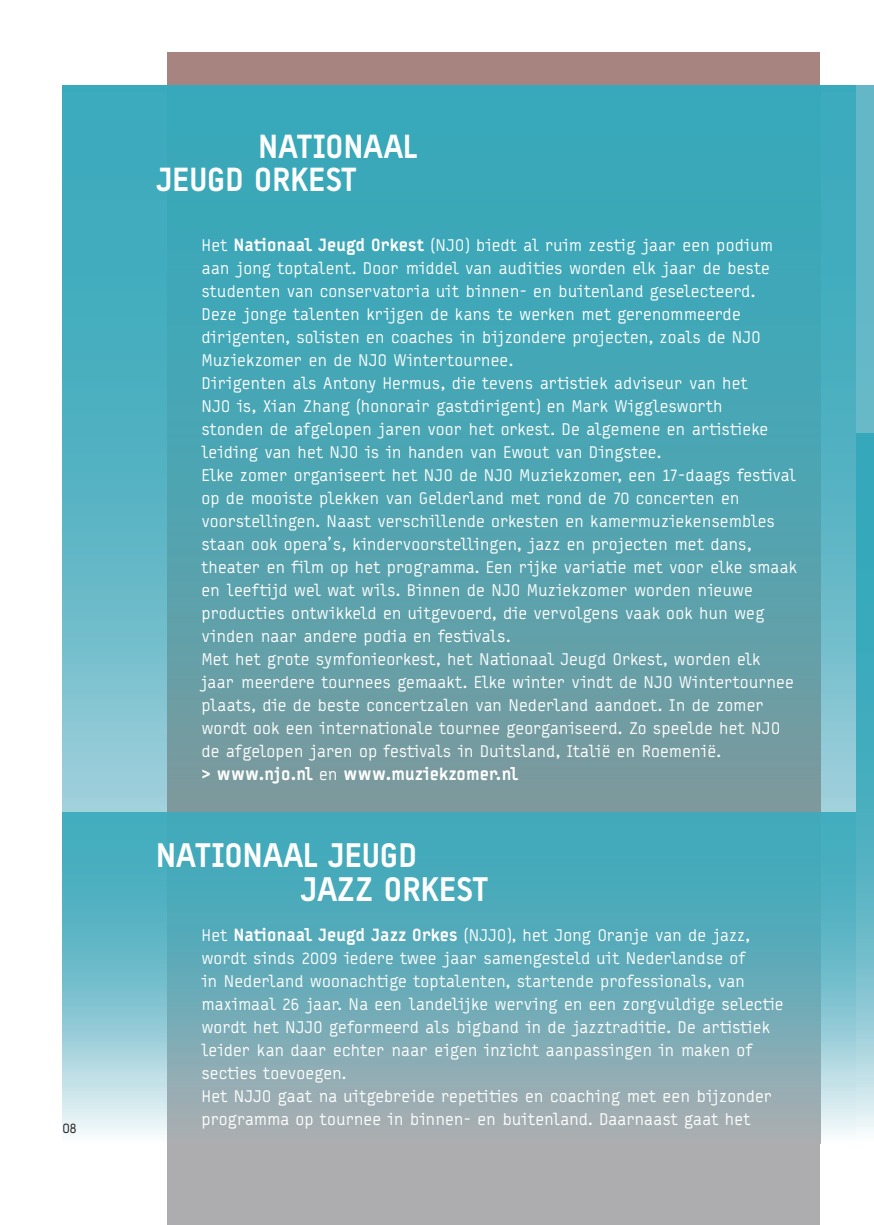
<style>
.page{position:relative;width:874px;height:1225px;background:#fff}
.page>*{position:absolute;margin:0;border:0;box-sizing:border-box;transform-origin:0 0}
.t1{font:900 32.6px/33.8px "Typestar";color:#fff}
.t2{font:900 32px/33.2px "Typestar";color:#fff}
.t3{font:17px/23px "Typestar";color:#fff}
.t4{font:14px "Typestar";color:#231f20}
.s1{font-weight:900}
</style>
<div class="page">
<div style="left:167px;top:52px;width:652px;height:1049px;background:#a7847f"></div>
<div style="left:167px;top:812px;width:652px;height:413px;background:#adadb0"></div>
<img style="left:62px;top:85px;width:811px;height:1058px">
<p class="t4" style="left:62px;top:1119px;width:16px">08</p>
<h2 class="t2" style="left:156px;top:131px;width:262px;text-indent:102px">NATIONAAL<br>JEUGD ORKEST</h2>
<p class="t3" style="left:201px;top:234px;width:597px">Het <span class="s1">Nationaal Jeugd Orkest</span> (NJO) biedt al ruim zestig jaar een podium aan jong toptalent. Door middel van audities worden elk jaar de beste studenten van conservatoria uit binnen- en buitenland geselecteerd.<br>Deze jonge talenten krijgen de kans te werken met gerenommeerde dirigenten, solisten en coaches in bijzondere projecten, zoals de NJO Muziekzomer en de NJO Wintertournee.<br>Dirigenten als Antony Hermus, die tevens artistiek adviseur van het<br>NJO is, Xian Zhang (honorair gastdirigent) en Mark Wigglesworth<br>stonden de afgelopen jaren voor het orkest. De algemene en artistieke leiding van het NJO is in handen van Ewout van Dingstee.<br>Elke zomer organiseert het NJO de NJO Muziekzomer, een 17-daags festival op de mooiste plekken van Gelderland met rond de 70 concerten en voorstellingen. Naast verschillende orkesten en kamermuziekensembles staan ook opera’s, kindervoorstellingen, jazz en projecten met dans, theater en film op het programma. Een rijke variatie met voor elke smaak en leeftijd wel wat wils. Binnen de NJO Muziekzomer worden nieuwe producties ontwikkeld en uitgevoerd, die vervolgens vaak ook hun weg vinden naar andere podia en festivals.<br>Met het grote symfonieorkest, het Nationaal Jeugd Orkest, worden elk jaar meerdere tournees gemaakt. Elke winter vindt de NJO Wintertournee plaats, die de beste concertzalen van Nederland aandoet. In de zomer wordt ook een internationale tournee georganiseerd. Zo speelde het NJO de afgelopen jaren op festivals in Duitsland, Italië en Roemenië.<br><span class="s1">&gt; www.njo.nl</span> en <span class="s1">www.muziekzomer.nl</span></p>
<h1 class="t1" style="left:300px;top:838px;width:189px;text-indent:-144px">NATIONAAL JEUGD<br>JAZZ ORKEST</h1>
<p class="t3" style="left:201px;top:924px;width:583px">Het <span class="s1">Nationaal Jeugd Jazz Orkes</span> (NJJO), het Jong Oranje van de jazz, wordt sinds 2009 iedere twee jaar samengesteld uit Nederlandse of<br>in Nederland woonachtige toptalenten, startende professionals, van maximaal 26 jaar. Na een landelijke werving en een zorgvuldige selectie wordt het NJJO geformeerd als bigband in de jazztraditie. De artistiek leider kan daar echter naar eigen inzicht aanpassingen in maken of secties toevoegen.<br>Het NJJO gaat na uitgebreide repetities en coaching met een bijzonder programma op tournee in binnen- en buitenland. Daarnaast gaat het</p>
</div>
